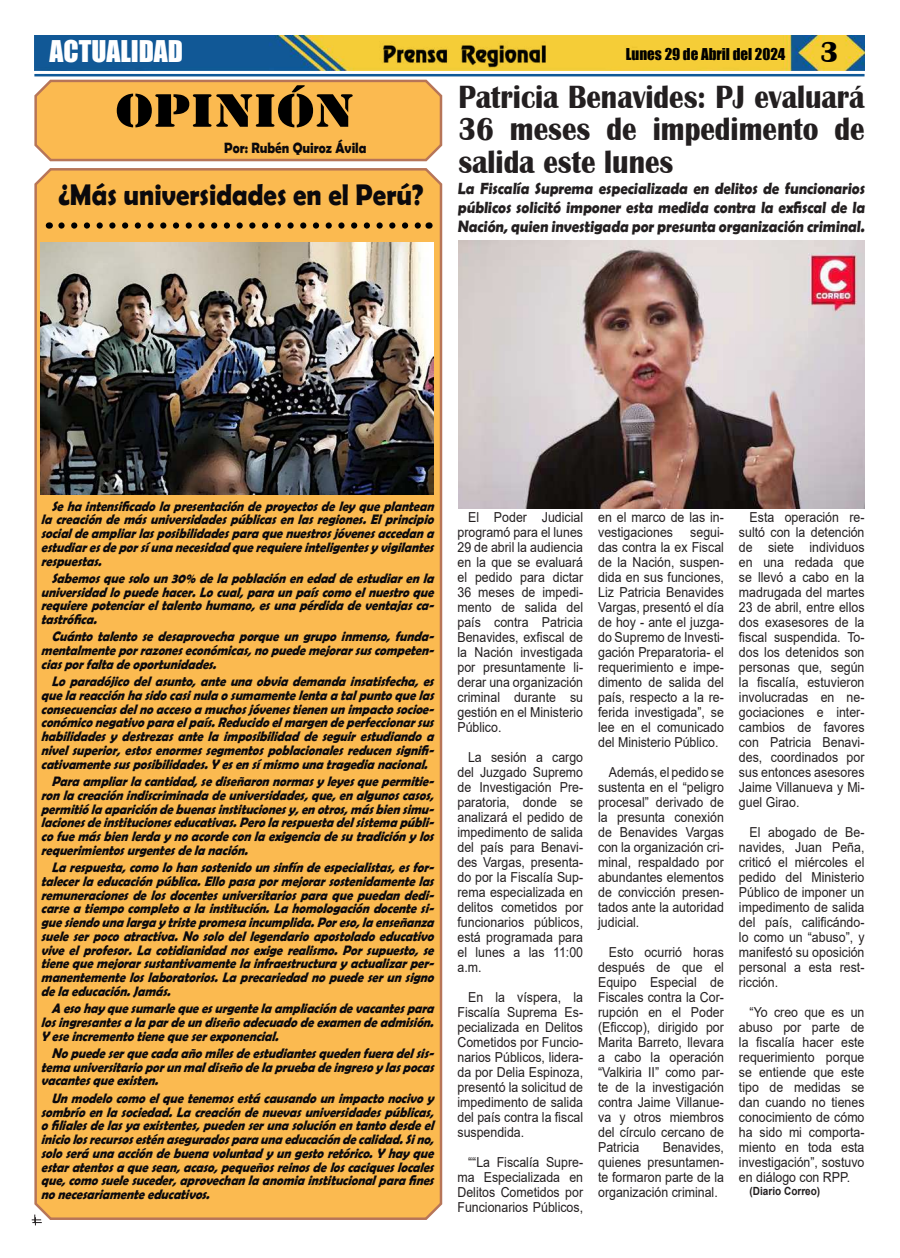
<style>
.page{position:relative;width:900px;height:1258px;background:#fff}
.page>*{position:absolute;margin:0;border:0;box-sizing:border-box;transform-origin:0 0}
.t1{font:48.75px "Stencil";color:#000;scale:1.21 1}
.t2{font:700 33.12px/32.5px "Britannic";color:#231f20;text-align:justify;scale:.88 1}
.t3{font:700 30px "Berlin Sans FB Demi";color:#0b090c;scale:.89 1}
.t4{font:27.5px "Impact";color:#fff}
.t5{font:700 16.25px/18.8px "Berlin Sans FB Demi";color:#231f20;text-align:justify;scale:.91 1}
.t6{font:15px "Impact";color:#000}
.t7{font:700 15px "Berlin Sans FB Demi";color:#0b090c;scale:.88 1}
.t8{font:italic 700 13.75px/13.8px "Berlin Sans FB Demi";color:#0b090c;text-align:justify;scale:.9 1}
.t9{font:13.75px/15px "Arial";color:#231f20;text-align:justify;scale:.9 1}
.t10{font:700 11.25px "Arial";color:#231f20;scale:.89 1}
.s1{font-family:"Britannic";font-weight:700;font-size:30px}
</style>
<div class="page">
<img style="left:34px;top:35px;width:831px;height:35px">
<hr style="left:34px;top:74px;width:831px;height:2px;background:#0f5998">
<img style="left:380px;top:41px;width:169px;height:27px">
<svg style="left:32px;top:1219px;width:10px;height:6px"></svg>
<div style="left:33px;top:168px;width:410px;height:1053px;background:#fbba50"></div>
<svg style="left:61px;top:222px;width:361px;height:7px;background:#a67b35"></svg>
<svg style="left:34px;top:79px;width:409px;height:83px;background:#f6b756"></svg>
<img style="left:41px;top:243px;width:392px;height:251px">
<img style="left:458px;top:241px;width:407px;height:267px">
<h3 class="t4" style="left:50px;top:37px;width:135px">ACTUALIDAD</h3>
<p class="t6" style="left:626px;top:46px;width:214px">Lunes 29 de Abril del 2024 <span class="s1">3</span></p>
<h1 class="t1" style="left:116px;top:82px;width:198px">OPINIÓN</h1>
<p class="t7" style="left:224px;top:142px;width:163px">Por: Rubén Quiroz Ávila</p>
<h3 class="t3" style="left:59px;top:177px;width:411px">¿Más universidades en el Perú?</h3>
<h2 class="t2" style="left:458px;top:83px;width:463px">Patricia Benavides: PJ evaluará 36 meses de impedimento de salida este lunes</h2>
<p class="t5" style="left:457px;top:181px;width:451px">La Fiscalía Suprema especializada en delitos de funcionarios públicos solicitó imponer esta medida contra la ex昀椀scal de la Nación, quien investigada por presunta organización criminal.</p>
<p class="t8" style="left:41px;top:499px;width:443px;text-indent:11px">Sehaintensi昀椀cadolapresentacióndeproyectosdeleyqueplantean lacreacióndemásuniversidadespúblicasenlasregiones.Elprincipio socialdeampliarlasposibilidadespara quenuestrosjóvenesaccedan a estudiaresdeporsí una necesidad querequiereinteligentesyvigilantes respuestas.</p>
<p class="t8" style="left:41px;top:572px;width:442px;text-indent:11px">Sabemosquesoloun 30% dela población en edad deestudiaren la universidad lopuedehacer.Locual,para un paíscomoelnuestroque requierepotenciareltalentohumano,esuna pérdida deventajasca&shy;tastró昀椀ca.</p>
<p class="t8" style="left:41px;top:630px;width:442px;text-indent:11px">Cuántotalentosedesaprovechaporqueungrupoinmenso,funda&shy;mentalmenteporrazoneseconómicas,nopuedemejorarsuscompeten&shy;ciasporfalta deoportunidades.</p>
<p class="t8" style="left:41px;top:676px;width:442px;text-indent:11px">Lo paradójico del asunto, ante una obvia demanda insatisfecha, es quela reacción ha sidocasinula osumamentelenta a talpuntoquelas consecuenciasdelnoaccesoa muchosjóvenestienen un impactosocioe&shy;conómiconegativopara elpaís.Reducidoelmargen deperfeccionarsus habilidades y destrezas ante la imposibilidad de seguir estudiando a nivelsuperior,estosenormessegmentospoblacionalesreducensigni昀椀&shy;cativamentesusposibilidades.Y esen sí mismouna tragedia nacional.</p>
<p class="t8" style="left:41px;top:775px;width:443px;text-indent:11px">Para ampliarla cantidad,sediseñaron normasyleyesquepermitie&shy;ron la creación indiscriminada deuniversidades,que,en algunoscasos, permitiólaaparicióndebuenasinstitucionesy,enotros,másbiensimu&shy;lacionesdeinstitucioneseducativas.Perola respuesta delsistema públi&shy;cofuemásbienlerdaynoacordeconlaexigenciadesutradiciónylos requerimientosurgentesdela nación.</p>
<p class="t8" style="left:41px;top:862px;width:442px;text-indent:11px">La respuesta,comolohan sostenidoun sinfín deespecialistas,esfor&shy;talecerla educación pública.Ellopasa pormejorarsostenidamentelas remuneraciones de los docentes universitarios para que puedan dedi&shy;carsea tiempocompletoa la institución.La homologación docentesi&shy;guesiendouna larga ytristepromesa incumplida.Poreso,la enseñanza suele ser poco atractiva. No solo del legendario apostolado educativo vive el profesor. La cotidianidad nos exige realismo. Por supuesto, se tienequemejorarsustantivamentela infraestructura yactualizarper&shy;manentementeloslaboratorios.La precariedad nopuedeserun signo delaeducación.Jamás.</p>
<p class="t8" style="left:41px;top:1003px;width:442px;text-indent:11px">A esohayquesumarlequeesurgentela ampliación devacantespara losingresantesa la pardeun diseñoadecuadodeexamen deadmisión.<br>Y eseincrementotienequeserexponencial.</p>
<p class="t8" style="left:41px;top:1047px;width:442px;text-indent:11px">Nopuedeserquecada añomilesdeestudiantesqueden fuera delsis&shy;tema universitarioporun maldiseñodela prueba deingresoylaspocas vacantesqueexisten.</p>
<p class="t8" style="left:41px;top:1091px;width:443px;text-indent:11px">Unmodelocomoelquetenemosestácausandounimpactonocivoy sombríoen la sociedad.La creación denuevasuniversidadespúblicas, o昀椀lialesdelasyaexistentes,puedenserunasoluciónentantodesdeel iniciolosrecursosestén aseguradospara una educación decalidad.Sino, soloseráunaaccióndebuenavoluntadyungestoretórico.Yhayque estaratentosa quesean,acaso,pequeñosreinosdeloscaciqueslocales que,comosuelesuceder,aprovechanlaanomiainstitucionalpara昀椀nes nonecesariamenteeducativos.</p>
<p class="t9" style="left:457px;top:511px;width:141px;text-indent:11px">El Poder Judicial programó para el lunes 29 de abril la audiencia en la que se evaluará el pedido para dictar 36 meses de impedi&shy;mento de salida del país contra Patricia Benavides, ex昀椀scal de la Nación investigada por presuntamente li&shy;derar una organización criminal durante su gestión en el Ministerio Público.</p>
<p class="t9" style="left:457px;top:750px;width:141px;text-indent:11px">La sesión a cargo del Juzgado Supremo de Investigación Pre&shy;paratoria, donde se analizará el pedido de impedimento de salida del país para Benavi&shy;des Vargas, presenta&shy;do por la Fiscalía Sup&shy;rema especializada en delitos cometidos por funcionarios públicos, está programada para el lunes a las 11:00 a.m.</p>
<p class="t9" style="left:457px;top:991px;width:141px;text-indent:11px">En la víspera, la Fiscalía Suprema Es&shy;pecializada en Delitos Cometidos por Funcio&shy;narios Públicos, lidera&shy;da por Delia Espinoza, presentó la solicitud de impedimento de salida del país contra la 昀椀scal suspendida.</p>
<p class="t9" style="left:457px;top:1155px;width:141px;text-indent:11px">““La Fiscalía Supre&shy;ma Especializada en Delitos Cometidos por Funcionarios Públicos,</p>
<p class="t9" style="left:598px;top:511px;width:141px">en el marco de las in&shy;vestigaciones segui&shy;das contra la ex Fiscal de la Nación, suspen&shy;dida en sus funciones, Liz Patricia Benavides Vargas, presentó el día de hoy - ante el juzga&shy;do Supremo de Investi&shy;gación Preparatoria- el requerimiento e impe&shy;dimento de salida del país, respecto a la re&shy;ferida investigada”, se lee en el comunicado del Ministerio Público.</p>
<p class="t9" style="left:598px;top:765px;width:141px;text-indent:11px">Además, el pedido se sustenta en el “peligro procesal” derivado de la presunta conexión de Benavides Vargas con la organización cri&shy;minal, respaldado por abundantes elementos de convicción presen&shy;tados ante la autoridad judicial.</p>
<p class="t9" style="left:598px;top:945px;width:141px;text-indent:11px">Esto ocurrió horas después de que el Equipo Especial de Fiscales contra la Cor&shy;rupción en el Poder (E昀椀ccop), dirigido por Marita Barreto, llevara a cabo la operación “Valkiria II” como par&shy;te de la investigación contra Jaime Villanue&shy;va y otros miembros del círculo cercano de Patricia</p>
<p class="t9" style="left:598px;top:1141px;width:141px;text-indent:65px">Benavides, quienes presuntamen&shy;te formaron parte de la organización criminal.</p>
<p class="t9" style="left:739px;top:511px;width:141px;text-indent:11px">Esta operación re&shy;sultó con la detención de siete individuos en una redada que se llevó a cabo en la madrugada del martes 23 de abril, entre ellos dos exasesores de la昀椀scal suspendida. To&shy;dos los detenidos son personas que, según la 昀椀scalía, estuvieron involucradas en ne&shy;gociaciones e inter&shy;cambios de favores con Patricia Benavi&shy;des, coordinados por sus entonces asesores Jaime Villanueva y Mi&shy;guel Girao.</p>
<p class="t9" style="left:739px;top:826px;width:141px;text-indent:11px">El abogado de Be&shy;navides, Juan Peña, criticó el miércoles el pedido del Ministerio Público de imponer un impedimento de salida del país, cali昀椀cándo&shy;lo como un “abuso”, y manifestó su oposición personal a esta rest&shy;ricción.</p>
<p class="t9" style="left:739px;top:1005px;width:141px;text-indent:11px">“Yo creo que es un abuso por parte de la 昀椀scalía hacer este requerimiento porque se entiende que este tipo de medidas se dan cuando no tienes conocimiento de cómo ha sido mi comporta&shy;miento en toda esta investigación”, sostuvo en diálogo con RPP.</p>
<p class="t10" style="left:750px;top:1186px;width:81px">(Diario Correo)</p>
</div>
